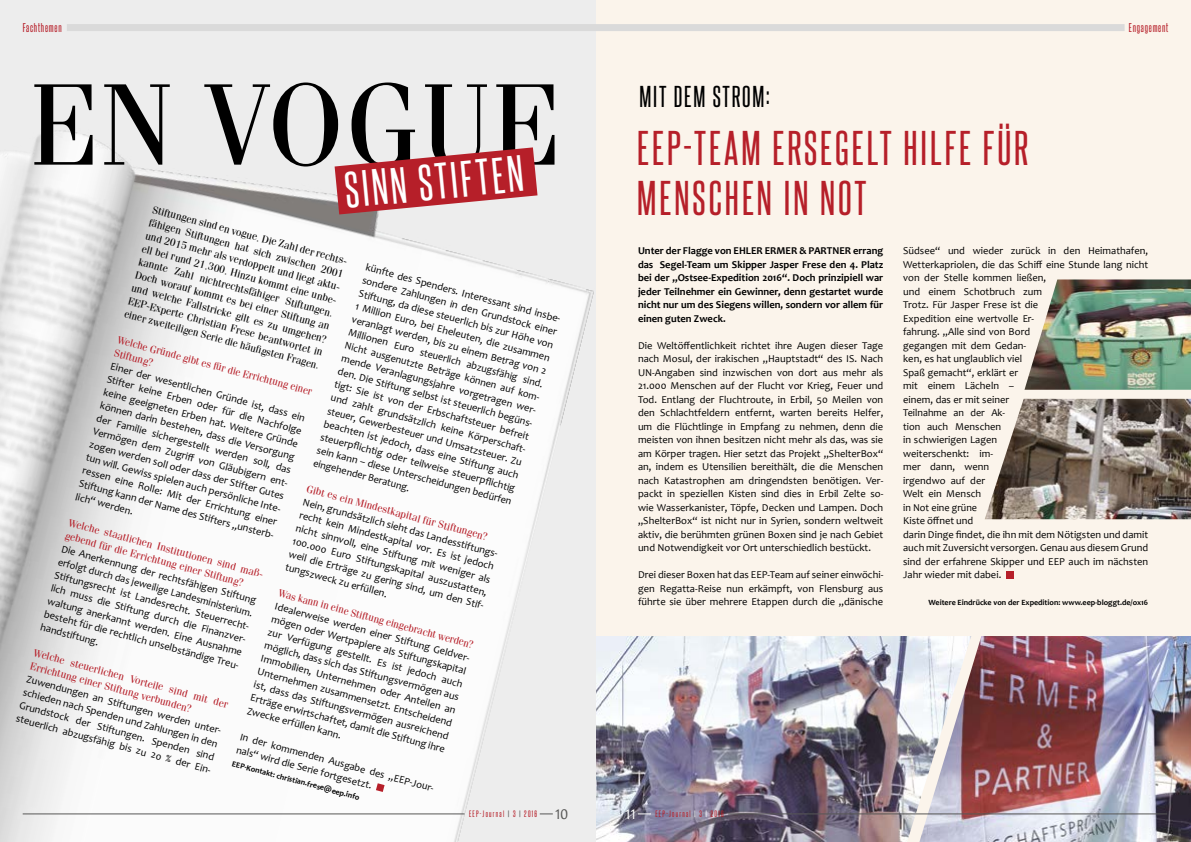
<style>
.page{position:relative;width:1191px;height:842px;background:#fff}
.page>*{position:absolute;margin:0;border:0;box-sizing:border-box;transform-origin:0 0}
.t1{font:116px "Fenice Pro ITC";letter-spacing:.01em;color:#000}
.t2{font:44px "Steelfish Rg";color:#fff}
.t3{font:42px/50px "Steelfish Rg";letter-spacing:.07em;color:#b61f29}
.t4{font:26px "Steelfish Rg";letter-spacing:.07em;color:#000}
.t5{font:15px "Candara";color:#575756}
.t6{font:15px "Candara";color:#fff}
.t7{font:11px "Steelfish Rg";letter-spacing:.07em;color:#b61f29}
.t8{font:10.5px/13.5px "Candara";color:#000}
.t9{font:10.5px/13.5px "Fenice Pro ITC";color:#000}
.t10{font:10.5px/13.5px "Fenice Pro ITC";color:#b61f29}
.t11{font:700 10.5px/13.5px "Candara";color:#000;text-align:justify}
.t12{font:700 8px "Candara";color:#000}
.t13{font:8px "Steelfish Rg";letter-spacing:.16em;color:#b61f29}
.s1{font-family:"Steelfish";font-weight:700;color:#575756}
.s2{font-family:"Steelfish";font-weight:700;color:#fff}
</style>
<div class="page">
<div style="left:595px;top:0;width:596px;height:842px;background:#fbf4eb"></div>
<img style="left:596px;top:636px;width:323px;height:206px">
<img style="left:1024px;top:279px;width:167px;height:111px">
<img style="left:985px;top:399px;width:206px;height:120px">
<img style="left:919px;top:636px;width:272px;height:206px">
<img style="left:0;top:0;width:595px;height:842px">
<svg style="left:376px;top:783px;width:8px;height:9px"></svg>
<div style="left:1006px;top:571px;width:7px;height:7px;background:#b61f29"></div>
<svg style="left:540px;top:814px;width:13px;height:1px"></svg>
<svg style="left:638px;top:814px;width:13px;height:1px"></svg>
<hr style="left:23px;top:814px;width:441px;height:1px;background:#575756">
<div style="left:67px;top:24px;width:1057px;height:7px;background:#dadada"></div>
<hr style="left:728px;top:814px;width:439px;height:1px;background:#575756">
<svg style="left:334px;top:147px;width:203px;height:67px;background:#c55a61"></svg>
<p class="t7" style="left:23px;top:21px;width:40px">Fachthemen</p>
<h1 class="t1" style="left:30px;top:53px;width:532px">EN VOGUE</h1>
<h2 class="t2" style="left:343px;top:162px;width:180px;rotate:-5deg">SINN STIFTEN</h2>
<p class="t9" style="left:154px;top:202px;width:204px;rotate:15deg">Stiftungen sind en vogue. Die Zahl der rechts&shy;fähigen Stiftungen hat sich zwischen 2001 und 2015 mehr als verdoppelt und liegt aktu&shy;ell bei rund 21.300. Hinzu kommt eine unbe&shy;kannte Zahl nichtrechtsfähiger Stiftungen.<br>Doch worauf kommt es bei einer Stiftung an und welche Fallstricke gilt es zu umgehen?<br>EEP-Experte Christian Frese beantwortet in einer zweiteiligen Serie die häufi gsten Fragen.</p>
<p class="t8" style="left:368px;top:260px;width:205px;rotate:15deg">künfte des Spenders. Interessant sind insbe&shy;sondere Zahlungen in den Grundstock einer Stiftung, da diese steuerlich bis zur Höhe von 1 Million Euro, bei Eheleuten, die zusammen veranlagt werden, bis zu einem Betrag von 2<br>Millionen Euro steuerlich abzugsfähig sind.<br>Nicht ausgenutzte Beträge können auf kom&shy;mende Veranlagungsjahre vorgetragen wer&shy;den. Die Stiftung selbst ist steuerlich begüns&shy;tigt: Sie ist von der Erbschaftsteuer befreit und zahlt grundsätzlich keine Körperschaft&shy;steuer, Gewerbesteuer und Umsatzsteuer. Zu beachten ist jedoch, dass eine Stiftung auch steuerpfl ichtig oder teilweise steuerpfl ichtig sein kann – diese Unterscheidungen bedürfen eingehender Beratung.</p>
<p class="t10" style="left:120px;top:333px;width:203px;rotate:15deg">Welche Gründe gibt es für die Errichtung einer<br>Stiftung?</p>
<p class="t8" style="left:112px;top:359px;width:210px;rotate:15deg">Einer der wesentlichen Gründe ist, dass ein Stifter keine Erben oder für die Nachfolge keine geeigneten Erben hat. Weitere Gründe können darin bestehen, dass die Versorgung der Familie sichergestellt werden soll, das Vermögen dem Zugriff von Gläubigern ent&shy;zogen werden soll oder dass der Stifter Gutes tun will. Gewiss spielen auch persönliche Inte&shy;ressen eine Rolle: Mit der Errichtung einer Stiftung kann der Name des Stifters „unsterb&shy;lich“ werden.</p>
<p class="t10" style="left:308px;top:482px;width:188px;rotate:15deg">Gibt es ein Mindestkapital für Stiftungen?</p>
<p class="t8" style="left:305px;top:495px;width:205px;rotate:15deg">Nein, grundsätzlich sieht das Landesstiftungs&shy;recht kein Mindestkapital vor. Es ist jedoch nicht sinnvoll, eine Stiftung mit weniger als 100.000 Euro Stiftungskapital auszustatten, weil die Erträge zu gering sind, um den Stif&shy;tungszweck zu erfüllen.</p>
<p class="t10" style="left:71px;top:515px;width:204px;rotate:15deg">Welche staatlichen Institutionen sind maß&shy;gebend für die Errichtung einer Stiftung?</p>
<p class="t8" style="left:64px;top:542px;width:205px;rotate:15deg">Die Anerkennung der rechtsfähigen Stiftung erfolgt durch das jeweilige Landesministerium.<br>Stiftungsrecht ist Landesrecht. Steuerrecht&shy;lich muss die Stiftung durch die Finanzver&shy;waltung anerkannt werden. Eine Ausnahme besteht für die rechtlich unselbständige Treu&shy;handstiftung.</p>
<p class="t10" style="left:280px;top:586px;width:203px;rotate:15deg">Was kann in eine Stiftung eingebracht werden?</p>
<p class="t8" style="left:277px;top:599px;width:205px;rotate:15deg">Idealerweise werden einer Stiftung Geldver&shy;mögen oder Wertpapiere als Stiftungskapital zur Verfügung gestellt. Es ist jedoch auch möglich, dass sich das Stiftungsvermögen aus Immobilien, Unternehmen oder Anteilen an Unternehmen zusammensetzt. Entscheidend ist, dass das Stiftungsvermögen ausreichend Erträge erwirtschaftet, damit die Stiftung ihre Zwecke erfüllen kann.</p>
<p class="t10" style="left:36px;top:646px;width:203px;rotate:15deg">Welche steuerlichen Vorteile sind mit der<br>Errichtung einer Stiftung verbunden?</p>
<p class="t8" style="left:29px;top:672px;width:205px;rotate:15deg">Zuwendungen an Stiftungen werden unter&shy;schieden nach Spenden und Zahlungen in den Grundstock der Stiftungen. Spenden sind steuerlich abzugsfähig bis zu 20 % der Ein-</p>
<p class="t8" style="left:242px;top:730px;width:204px;rotate:15deg">In der kommenden Ausgabe des „EEP-Jour&shy;nals“ wird die Serie fortgesetzt.</p>
<p class="t12" style="left:233px;top:758px;width:133px;rotate:15deg">EEP-Kontakt: christian.frese@eep.info</p>
<h3 class="t4" style="left:639px;top:80px;width:132px">MIT DEM STROM:</h3>
<h3 class="t3" style="left:637px;top:121px;width:392px">EEP-TEAM ERSEGELT HILFE FÜR<br>MENSCHEN IN NOT</h3>
<p class="t7" style="left:1128px;top:21px;width:41px">Engagement</p>
<p class="t11" style="left:638px;top:244px;width:247px">Unter der Flagge von EHLER ERMER &amp; PARTNER errang das Segel-Team um Skipper Jasper Frese den 4. Platz bei der „Ostsee-Expedition 2016“. Doch prinzipiell war jeder Teilnehmer ein Gewinner, denn gestartet wurde nicht nur um des Siegens willen, sondern vor allem für einen guten Zweck.</p>
<p class="t8" style="left:638px;top:338px;width:247px;text-align:justify">Die Weltöffentlichkeit richtet ihre Augen dieser Tage nach Mosul, der irakischen „Hauptstadt“ des IS. Nach UN-Angaben sind inzwischen von dort aus mehr als 21.000 Menschen auf der Flucht vor Krieg, Feuer und Tod. Entlang der Fluchtroute, in Erbil, 50 Meilen von den Schlachtfeldern entfernt, warten bereits Helfer, um die Flüchtlinge in Empfang zu nehmen, denn die meisten von ihnen besitzen nicht mehr als das, was sie am Körper tragen. Hier setzt das Projekt „ShelterBox“ an, indem es Utensilien bereithält, die die Menschen nach Katastrophen am dringendsten benötigen. Ver&shy;packt in speziellen Kisten sind dies in Erbil Zelte so&shy;wie Wasserkanister, Töpfe, Decken und Lampen. Doch „ShelterBox“ ist nicht nur in Syrien, sondern weltweit aktiv, die berühmten grünen Boxen sind je nach Gebiet und Notwendigkeit vor Ort unterschiedlich bestückt.</p>
<p class="t8" style="left:638px;top:568px;width:247px;text-align:justify">Drei dieser Boxen hat das EEP-Team auf seiner einwöchi&shy;gen Regatta-Reise nun erkämpft, von Flensburg aus führte sie über mehrere Etappen durch die „dänische</p>
<p class="t8" style="left:903px;top:244px;width:246px">Südsee“ und wieder zurück in den Heimathafen,<br>Wetterkapriolen, die das Schiff eine Stunde lang nicht von der Stelle kommen ließen,<br>und einem Schotbruch zum<br>Trotz. Für Jasper Frese ist die<br>Expedition eine wertvolle Er-<br>fahrung. „Alle sind von Bord<br>gegangen mit dem Gedan-<br>ken, es hat unglaublich viel<br>Spaß gemacht“, erklärt er<br>mit einem Lächeln –<br>einem, das er mit seiner<br>Teilnahme an der Ak-<br>tion auch Menschen<br>in schwierigen Lagen<br>weiterschenkt: im-<br>mer dann, wenn<br>irgendwo auf der<br>Welt ein Mensch<br>in Not eine grüne<br>Kiste öffnet und<br>darin Dinge findet, die ihn mit dem Nötigsten und damit auch mit Zuversicht versorgen. Genau aus diesem Grund sind der erfahrene Skipper und EEP auch im nächsten<br>Jahr wieder mit dabei.</p>
<p class="t12" style="left:928px;top:598px;width:221px">Weitere Eindrücke von der Expedition: www.eep-bloggt.de/ox16</p>
<h3 class="t5" style="left:555px;top:805px;width:15px">10</h3>
<h3 class="t6" style="left:625px;top:805px;width:12px">11</h3>
<p class="t13" style="left:469px;top:809px;width:70px">EEP-Journal <span class="s1">|</span> 3 <span class="s1">|</span> 2016</p>
<p class="t13" style="left:655px;top:809px;width:70px">EEP-Journal <span class="s2">|</span> 3 <span class="s2">|</span> 2016</p>
</div>
